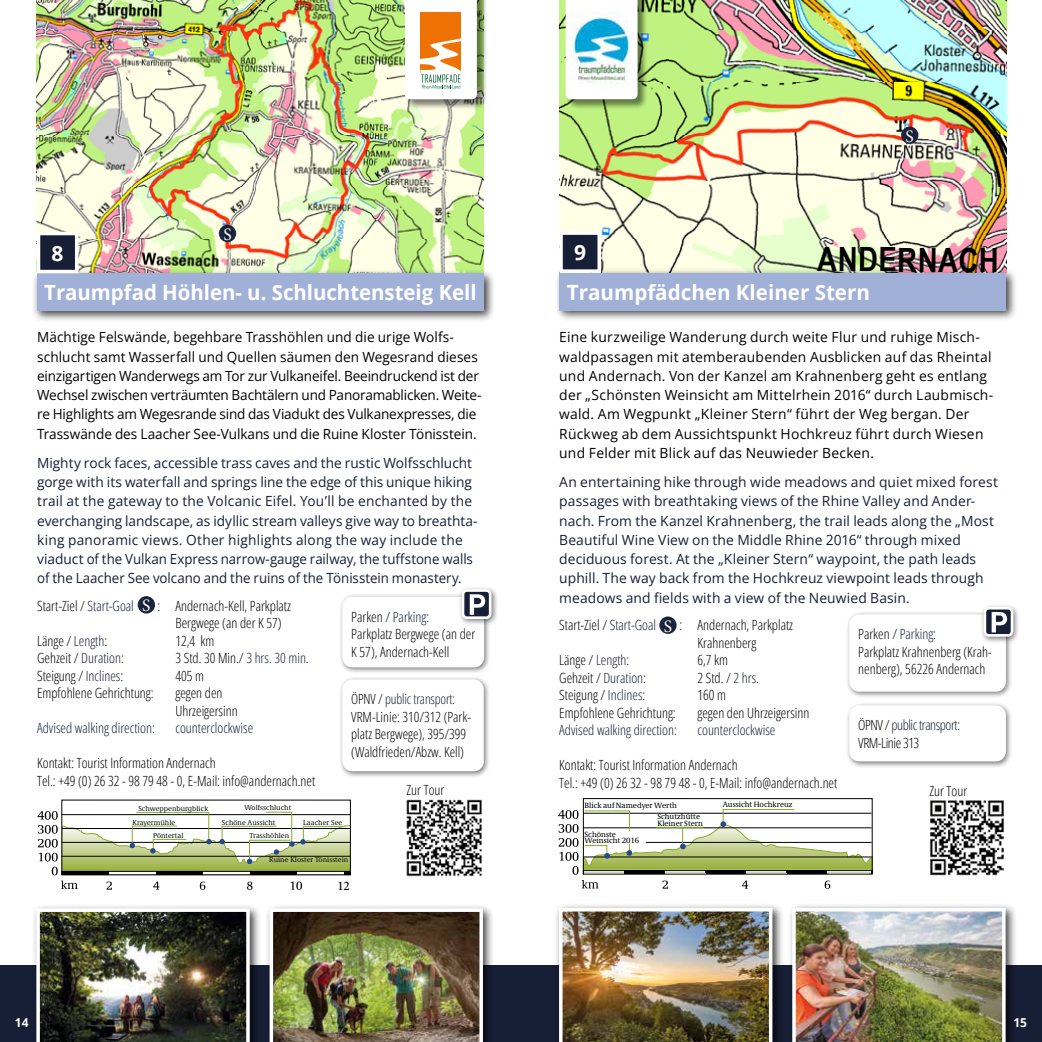
<style>
.page{position:relative;width:1042px;height:1042px;background:#fff}
.page>*{position:absolute;margin:0;border:0;box-sizing:border-box;transform-origin:0 0}
.t1{font:700 33.43px "Arial Narrow";color:#000}
.t2{font:700 21px "Open Sans";color:#fff}
.t3{font:17.5px "Minion Pro";color:#fff}
.t4{font:14px/19.2px "Open Sans";color:#000}
.t5{font:14px/19.2px "Open Sans";letter-spacing:.005em;color:#171f37}
.t6{font:14px/17.5px "Open Sans";color:#000;scale:.96 1}
.t7{font:14px/17.5px "Open Sans";letter-spacing:-.03em;color:#000}
.t8{font:500 12.95px "Minion Pro";color:#000}
.t9{font:700 12.25px "Open Sans";color:#fff}
.t10{font:7.7px/10.7px "Demos Com";color:#000}
.t11{font:7.35px "Demos Next Pro";color:#000}
.s1{color:#171f37}
</style>
<div class="page">
<div style="left:0;top:965px;width:1042px;height:77px;background:#171f37"></div>
<img style="left:559px;top:0;width:447px;height:268px">
<div style="left:555px;top:268px;width:463px;height:54px;background:#000;opacity:.75"></div>
<div style="left:559px;top:273px;width:447px;height:37px;background:#a1b0d7"></div>
<div style="left:561px;top:233px;width:38px;height:38px;background:#171f37"></div>
<div style="left:559px;top:231px;width:42px;height:42px;border:4px solid #fff"></div>
<div style="left:554px;top:903px;width:230px;height:139px;background:#000;opacity:.75"></div>
<img style="left:559px;top:908px;width:213px;height:134px">
<div style="left:788px;top:903px;width:229px;height:139px;background:#000;opacity:.75"></div>
<img style="left:792px;top:908px;width:213px;height:134px">
<svg style="left:659px;top:616px;width:17px;height:18px"></svg>
<div style="left:845px;top:610px;width:168px;height:89px;background:#000;opacity:.5"></div>
<div style="left:849px;top:614px;width:157px;height:78px;background:#fff;border-radius:10px"></div>
<div style="left:980px;top:603px;width:40px;height:40px;background:#000;opacity:.5"></div>
<svg style="left:981px;top:605px;width:33px;height:33px"></svg>
<div style="left:845px;top:701px;width:168px;height:67px;background:#000;opacity:.5"></div>
<div style="left:849px;top:705px;width:157px;height:56px;background:#fff;border-radius:10px"></div>
<img style="left:930px;top:800px;width:74px;height:76px">
<img style="left:37px;top:0;width:446px;height:268px">
<div style="left:32px;top:268px;width:463px;height:54px;background:#000;opacity:.75"></div>
<div style="left:37px;top:273px;width:446px;height:37px;background:#a1b0d7"></div>
<div style="left:32px;top:904px;width:229px;height:138px;background:#000;opacity:.75"></div>
<img style="left:36px;top:908px;width:214px;height:134px">
<div style="left:39px;top:233px;width:38px;height:38px;background:#171f37"></div>
<div style="left:37px;top:232px;width:41px;height:41px;border:4px solid #fff"></div>
<div style="left:265px;top:904px;width:229px;height:138px;background:#000;opacity:.75"></div>
<img style="left:270px;top:908px;width:213px;height:134px">
<div style="left:219px;top:225px;width:17px;height:17px;background:#19213a;border-radius:9px"></div>
<div style="left:138px;top:596px;width:17px;height:17px;background:#19213a;border-radius:9px"></div>
<img style="left:406px;top:799px;width:76px;height:77px">
<div style="left:339px;top:593px;width:152px;height:81px;background:#000;opacity:.5"></div>
<div style="left:342px;top:597px;width:142px;height:70px;background:#fff;border-radius:10px"></div>
<div style="left:458px;top:585px;width:40px;height:41px;background:#000;opacity:.5"></div>
<svg style="left:460px;top:588px;width:33px;height:32px"></svg>
<div style="left:339px;top:676px;width:152px;height:102px;background:#000;opacity:.5"></div>
<div style="left:342px;top:679px;width:142px;height:92px;background:#fff;border-radius:10px"></div>
<svg style="left:901px;top:126px;width:17px;height:18px"></svg>
<div style="left:405px;top:0;width:82px;height:110px;background:#000;opacity:.5"></div>
<svg style="left:405px;top:0;width:72px;height:99px"></svg>
<div style="left:565px;top:0;width:83px;height:110px;background:#000;opacity:.5"></div>
<svg style="left:566px;top:0;width:71px;height:99px"></svg>
<img style="left:571px;top:11px;width:61px;height:75px">
<div style="left:62px;top:871px;width:289px;height:4px;border:1px solid #000"></div>
<svg style="left:38px;top:811px;width:312px;height:79px"></svg>
<svg style="left:558px;top:798px;width:314px;height:91px"></svg>
<h2 class="t2" style="left:52px;top:238px;width:13px">8</h2>
<p class="t3" style="left:223px;top:222px;width:10px">S</p>
<h2 class="t2" style="left:44px;top:277px;width:434px">Traumpfad Höhlen- u. Schluchtensteig Kell</h2>
<p class="t4" style="left:37px;top:327px;width:446px">Mächtige Felswände, begehbare Trasshöhlen und die urige Wolfs&shy;schlucht samt Wasserfall und Quellen säumen den Wegesrand dieses einzigartigen Wanderwegs am Tor zur Vulkaneifel. Beeindruckend ist der Wechsel zwischen verträumten Bachtälern und Panoramablicken. Weite&shy;re Highlights am Wegesrande sind das Viadukt des Vulkanexpresses, die Trasswände des Laacher See-Vulkans und die Ruine Kloster Tönisstein.</p>
<p class="t5" style="left:37px;top:453px;width:442px">Mighty rock faces, accessible trass caves and the rustic Wolfsschlucht gorge with its waterfall and springs line the edge of this unique hiking trail at the gateway to the Volcanic Eifel. You’ll be enchanted by the everchanging landscape, as idyllic stream valleys give way to breathta&shy;king panoramic views. Other highlights along the way include the viaduct of the Vulkan Express narrow-gauge railway, the tuffstone walls of the Laacher See volcano and the ruins of the Tönisstein monastery.</p>
<p class="t4" style="left:37px;top:596px;width:98px">Start-Ziel / <span class="s1">Start-Goal</span></p>
<p class="t4" style="left:175px;top:597px;width:117px;line-height:17.5px;text-indent:-18px">: Andernach-Kell, Parkplatz<br>Bergwege (an der K 57)</p>
<p class="t4" style="left:37px;top:631px;width:71px">Länge / <span class="s1">Length</span>:</p>
<p class="t4" style="left:175px;top:631px;width:40px">12,4 km</p>
<p class="t4" style="left:37px;top:648px;width:88px">Gehzeit / <span class="s1">Duration</span>:</p>
<p class="t4" style="left:175px;top:648px;width:135px">3 Std. 30 Min./ <span class="s1">3 hrs. 30 min.</span></p>
<p class="t4" style="left:37px;top:666px;width:87px">Steigung / <span class="s1">Inclines</span>:</p>
<p class="t4" style="left:175px;top:666px;width:30px">405 m</p>
<p class="t4" style="left:37px;top:683px;width:118px">Empfohlene Gehrichtung:</p>
<p class="t4" style="left:175px;top:684px;width:64px;line-height:17.5px">gegen den<br>Uhrzeigersinn</p>
<p class="t5" style="left:37px;top:718px;width:119px">Advised walking direction:</p>
<p class="t5" style="left:175px;top:718px;width:79px">counterclockwise</p>
<p class="t4" style="left:37px;top:754px;width:279px;line-height:17.5px">Kontakt: Tourist Information Andernach<br>Tel.: +49 (0) 26 32 - 98 79 48 - 0, E-Mail: info@andernach.net</p>
<p class="t3" style="left:142px;top:594px;width:10px">S</p>
<p class="t4" style="left:351px;top:607px;width:125px;line-height:17.5px">Parken / <span class="s1">Parking</span>:<br>Parkplatz Bergwege (an der<br>K 57), Andernach-Kell</p>
<p class="t6" style="left:351px;top:690px;width:126px">ÖPNV / <span class="s1">public transport:<br></span>VRM-Linie: 310/312 (Park&shy;platz Bergwege), 395/399 (Waldfrieden/Abzw. Kell)</p>
<p class="t4" style="left:406px;top:780px;width:39px">Zur Tour</p>
<p class="t11" style="left:244px;top:803px;width:48px">Wolfsschlucht</p>
<p class="t11" style="left:138px;top:804px;width:71px">Schweppenburgblick</p>
<p class="t11" style="left:153px;top:831px;width:32px">Pöntertal</p>
<p class="t11" style="left:249px;top:831px;width:41px">Trasshöhlen</p>
<p class="t11" style="left:132px;top:817px;width:44px">Krayermühle</p>
<p class="t11" style="left:222px;top:817px;width:55px">Schöne Aussicht</p>
<p class="t11" style="left:303px;top:817px;width:41px">Laacher See</p>
<p class="t11" style="left:269px;top:855px;width:81px">Ruine Kloster Tönisstein</p>
<p class="t8" style="left:337px;top:877px;width:14px">12</p>
<h2 class="t2" style="left:574px;top:238px;width:13px">9</h2>
<p class="t3" style="left:905px;top:124px;width:10px">S</p>
<h1 class="t1" style="left:818px;top:233px;width:183px;rotate:1deg">ANDERNACH</h1>
<h2 class="t2" style="left:567px;top:277px;width:305px">Traumpfädchen Kleiner Stern</h2>
<p class="t4" style="left:559px;top:327px;width:435px">Eine kurzweilige Wanderung durch weite Flur und ruhige Misch&shy;waldpassagen mit atemberaubenden Ausblicken auf das Rheintal und Andernach. Von der Kanzel am Krahnenberg geht es entlang der „Schönsten Weinsicht am Mittelrhein 2016“ durch Laubmisch&shy;wald. Am Wegpunkt „Kleiner Stern“ führt der Weg bergan. Der Rückweg ab dem Aussichtspunkt Hochkreuz führt durch Wiesen und Felder mit Blick auf das Neuwieder Becken.</p>
<p class="t5" style="left:559px;top:472px;width:440px">An entertaining hike through wide meadows and quiet mixed forest passages with breathtaking views of the Rhine Valley and Ander&shy;nach. From the Kanzel Krahnenberg, the trail leads along the „Most Beautiful Wine View on the Middle Rhine 2016“ through mixed deciduous forest. At the „Kleiner Stern“ waypoint, the path leads uphill. The way back from the Hochkreuz viewpoint leads through meadows and fields with a view of the Neuwied Basin.</p>
<p class="t4" style="left:559px;top:615px;width:98px">Start-Ziel / <span class="s1">Start-Goal</span></p>
<p class="t4" style="left:697px;top:616px;width:97px;line-height:17.5px;text-indent:-18px">: Andernach, Parkplatz<br>Krahnenberg</p>
<p class="t4" style="left:559px;top:650px;width:71px">Länge / <span class="s1">Length</span>:</p>
<p class="t4" style="left:697px;top:650px;width:32px">6,7 km</p>
<p class="t4" style="left:559px;top:667px;width:88px">Gehzeit / <span class="s1">Duration</span>:</p>
<p class="t4" style="left:697px;top:667px;width:63px">2 Std. / <span class="s1">2 hrs.</span></p>
<p class="t4" style="left:559px;top:685px;width:87px">Steigung / <span class="s1">Inclines</span>:</p>
<p class="t4" style="left:697px;top:685px;width:30px">160 m</p>
<p class="t4" style="left:559px;top:702px;width:118px">Empfohlene Gehrichtung:</p>
<p class="t4" style="left:697px;top:702px;width:113px">gegen den Uhrzeigersinn</p>
<p class="t5" style="left:559px;top:720px;width:119px">Advised walking direction:</p>
<p class="t5" style="left:697px;top:720px;width:79px">counterclockwise</p>
<p class="t4" style="left:559px;top:756px;width:279px;line-height:17.5px">Kontakt: Tourist Information Andernach<br>Tel.: +49 (0) 26 32 - 98 79 48 - 0, E-Mail: info@andernach.net</p>
<p class="t3" style="left:664px;top:614px;width:10px">S</p>
<p class="t4" style="left:858px;top:625px;width:135px;line-height:17.5px">Parken / <span class="s1">Parking</span>:<br>Parkplatz Krahnenberg (Krah&shy;nenberg), 56226 Andernach</p>
<p class="t7" style="left:858px;top:716px;width:103px">ÖPNV / <span class="s1">public transport:<br></span>VRM-Linie 313</p>
<p class="t4" style="left:929px;top:781px;width:39px">Zur Tour</p>
<p class="t10" style="left:657px;top:800px;width:44px;text-indent:-73px">Blick auf Namedyer Werth<br>Schutzhütte</p>
<p class="t10" style="left:657px;top:818px;width:47px">Kleiner Stern</p>
<p class="t10" style="left:584px;top:832px;width:56px;line-height:5.8px">Schönste<br>Weinsicht 2016</p>
<p class="t10" style="left:723px;top:799px;width:71px">Aussicht Hochkreuz</p>
<p class="t9" style="left:15px;top:1013px;width:15px">14</p>
<p class="t9" style="left:1013px;top:1013px;width:15px">15</p>
</div>
